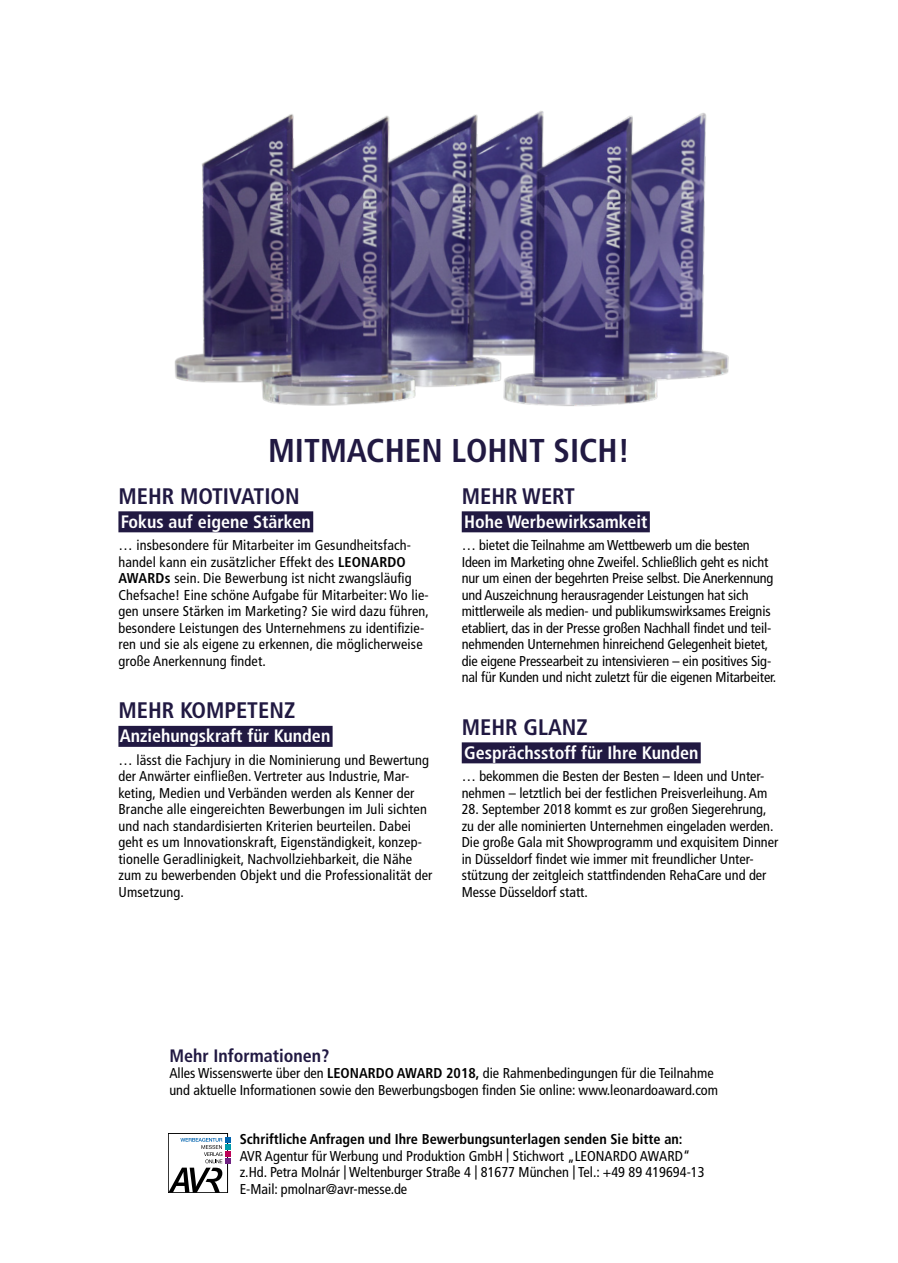
<style>
.page{position:relative;width:898px;height:1263px;background:#fff}
.page>*{position:absolute;margin:0;border:0;box-sizing:border-box;transform-origin:0 0}
.Super_Headline{font:700 condensed 33px "Frutiger LT Std";color:#211942}
.Headline{font:700 condensed 22.5px "Frutiger LT Std";color:#211942}
.Zwischenhead___Unter{font:700 condensed 18px "Frutiger LT Std";color:#fff}
.Zwischenhead{font:700 condensed 18px "Frutiger LT Std";color:#211942}
.Fließtext{font:condensed 14.25px/16.5px "Frutiger LT Std";color:#000}
.Fließtext-2{font:700 condensed 14.25px "Frutiger LT Std";color:#000}
.s1{font-weight:700}
</style>
<div class="page">
<div style="left:118px;top:511px;width:195px;height:21px;background:#211942"></div>
<div style="left:118px;top:726px;width:214px;height:21px;background:#211942"></div>
<div style="left:461px;top:511px;width:188px;height:21px;background:#211942"></div>
<div style="left:461px;top:742px;width:239px;height:21px;background:#211942"></div>
<div style="left:168px;top:1133px;width:59px;height:60px;border:1px solid #000"></div>
<svg style="left:168px;top:1137px;width:62px;height:56px"></svg>
<img style="left:174px;top:111px;width:555px;height:295px">
<p class="Super_Headline" style="left:268px;top:431px;width:363px">MITMACHEN LOHNT SICH!</p>
<p class="Headline" style="left:118px;top:483px;width:183px">MEHR MOTIVATION</p>
<p class="Zwischenhead___Unter" style="left:121px;top:511px;width:192px">Fokus auf eigene Stärken</p>
<p class="Fließtext" style="left:118px;top:537px;width:312px">… insbesondere für Mitarbeiter im Gesundheitsfach&shy;handel kann ein zusätzlicher Effekt des <span class="s1">LEONARDO AWARDs</span> sein. Die Bewerbung ist nicht zwangsläufig Chefsache! Eine schöne Aufgabe für Mitarbeiter: Wo lie&shy;gen unsere Stärken im Marketing? Sie wird dazu führen, besondere Leistungen des Unternehmens zu identifizie&shy;ren und sie als eigene zu erkennen, die möglicherweise große Anerkennung findet.</p>
<p class="Headline" style="left:118px;top:697px;width:178px">MEHR KOMPETENZ</p>
<p class="Zwischenhead___Unter" style="left:120px;top:725px;width:212px">Anziehungskraft für Kunden</p>
<p class="Fließtext" style="left:118px;top:752px;width:315px">… lässt die Fachjury in die Nominierung und Bewertung der Anwärter einfließen. Vertreter aus Industrie, Mar&shy;keting, Medien und Verbänden werden als Kenner der Branche alle eingereichten Bewerbungen im Juli sichten und nach standardisierten Kriterien beurteilen. Dabei geht es um Innovationskraft, Eigenständigkeit, konzep&shy;tionelle Geradlinigkeit, Nachvollziehbarkeit, die Nähe zum zu bewerbenden Objekt und die Professionalität der Umsetzung.</p>
<p class="Headline" style="left:461px;top:483px;width:115px">MEHR WERT</p>
<p class="Zwischenhead___Unter" style="left:464px;top:511px;width:185px">Hohe Werbewirksamkeit</p>
<p class="Fließtext" style="left:461px;top:537px;width:316px">… bietet die Teilnahme am Wettbewerb um die besten Ideen im Marketing ohne Zweifel. Schließlich geht es nicht nur um einen der begehrten Preise selbst. Die Anerkennung und Auszeichnung herausragender Leistungen hat sich mittlerweile als medien- und publikumswirksames Ereignis etabliert, das in der Presse großen Nachhall findet und teil&shy;nehmenden Unternehmen hinreichend Gelegenheit bietet, die eigene Pressearbeit zu intensivieren – ein positives Sig&shy;nal für Kunden und nicht zuletzt für die eigenen Mitarbeiter.</p>
<p class="Headline" style="left:461px;top:714px;width:127px">MEHR GLANZ</p>
<p class="Zwischenhead___Unter" style="left:464px;top:742px;width:236px">Gesprächsstoff für Ihre Kunden</p>
<p class="Fließtext" style="left:461px;top:768px;width:307px">… bekommen die Besten der Besten – Ideen und Unter&shy;nehmen – letztlich bei der festlichen Preisverleihung. Am</p>
<p class="Fließtext" style="left:461px;top:801px;width:318px">28. September 2018 kommt es zur großen Siegerehrung, zu der alle nominierten Unternehmen eingeladen werden.<br>Die große Gala mit Showprogramm und exquisitem Dinner in Düsseldorf findet wie immer mit freundlicher Unter&shy;stützung der zeitgleich stattfindenden RehaCare und der Messe Düsseldorf statt.</p>
<p class="Zwischenhead" style="left:169px;top:1045px;width:162px">Mehr Informationen?</p>
<p class="Fließtext" style="left:169px;top:1065px;width:550px">Alles Wissenswerte über den <span class="s1">LEONARDO AWARD 2018,</span> die Rahmenbedingungen für die Teilnahme und aktuelle Informationen sowie den Bewerbungsbogen finden Sie online: www.leonardoaward.com</p>
<p class="Fließtext-2" style="left:240px;top:1131px;width:444px">Schriftliche Anfragen und Ihre Bewerbungsunterlagen senden Sie bitte an:</p>
<p class="Fließtext" style="left:240px;top:1148px;width:452px">AVR Agentur für Werbung und Produktion GmbH | Stichwort „LEONARDO AWARD“</p>
<p class="Fließtext" style="left:240px;top:1164px;width:466px">z.Hd. Petra Molnár | Weltenburger Straße 4 | 81677 München | Tel.: +49 89 419694-13</p>
<p class="Fließtext" style="left:240px;top:1181px;width:169px">E-Mail: pmolnar@avr-messe.de</p>
</div>
